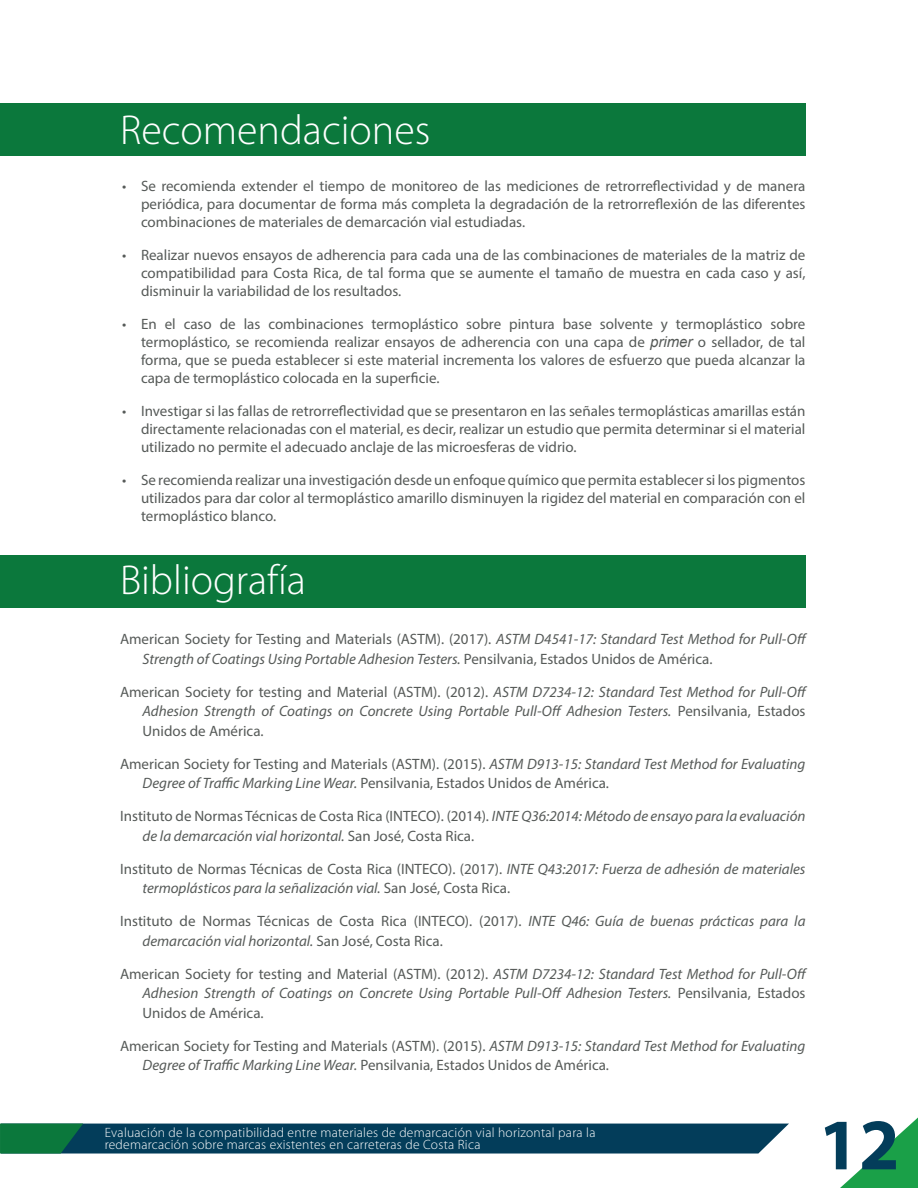
<style>
.page{position:relative;width:918px;height:1188px;background:#fff}
.page>*{position:absolute;margin:0;border:0;box-sizing:border-box;transform-origin:0 0}
.t1{font:700 73.05px "Myriad Pro";color:#033d5a}
.t2{font:300 42px "Myriad Pro";color:#fff}
.t3{font:15px/18px "Myriad Pro";color:#565a58;text-align:justify}
.t4{font:italic 15px/19.5px "Myriad Pro";color:#565a58}
.t5{font:300 13.5px/12px "Myriad Pro";letter-spacing:.02em;color:#fff}
.s1{font-family:"Arial";font-style:italic}
.s2{font-style:normal}
.s3{font-style:italic}
</style>
<div class="page">
<svg style="left:840px;top:1118px;width:78px;height:70px"></svg>
<svg style="left:0;top:1124px;width:789px;height:30px;background:#0c495d"></svg>
<div style="left:0;top:104px;width:806px;height:52px;background:#0b783c"></div>
<div style="left:0;top:555px;width:806px;height:53px;background:#0b783c"></div>
<h2 class="t2" style="left:120px;top:107px;width:312px">Recomendaciones</h2>
<p class="t3" style="left:141px;top:177px;width:666px;text-indent:-19px">• Se recomienda extender el tiempo de monitoreo de las mediciones de retrorreflectividad y de manera periódica, para documentar de forma más completa la degradación de la retrorreflexión de las diferentes combinaciones de materiales de demarcación vial estudiadas.</p>
<p class="t3" style="left:141px;top:246px;width:666px;text-indent:-19px">• Realizar nuevos ensayos de adherencia para cada una de las combinaciones de materiales de la matriz de compatibilidad para Costa Rica, de tal forma que se aumente el tamaño de muestra en cada caso y así, disminuir la variabilidad de los resultados.</p>
<p class="t3" style="left:141px;top:315px;width:666px;text-indent:-19px">• En el caso de las combinaciones termoplástico sobre pintura base solvente y termoplástico sobre termoplástico, se recomienda realizar ensayos de adherencia con una capa de <span class="s1">primer</span> o sellador, de tal forma, que se pueda establecer si este material incrementa los valores de esfuerzo que pueda alcanzar la capa de termoplástico colocada en la superficie.</p>
<p class="t3" style="left:141px;top:402px;width:666px;text-indent:-19px">• Investigar si las fallas de retrorreflectividad que se presentaron en las señales termoplásticas amarillas están directamente relacionadas con el material, es decir, realizar un estudio que permita determinar si el material utilizado no permite el adecuado anclaje de las microesferas de vidrio.</p>
<p class="t3" style="left:141px;top:471px;width:666px;text-indent:-19px">• Se recomienda realizar una investigación desde un enfoque químico que permita establecer si los pigmentos utilizados para dar color al termoplástico amarillo disminuyen la rigidez del material en comparación con el termoplástico blanco.</p>
<h2 class="t2" style="left:120px;top:557px;width:188px">Bibliografía</h2>
<p class="t4" style="left:143px;top:629px;width:666px;text-indent:-22px"><span class="s2">American Society for Testing and Materials (ASTM). (2017).</span> ASTM D4541-17: Standard Test Method for Pull-Off<br>Strength of Coatings Using Portable Adhesion Testers. <span class="s2">Pensilvania, Estados Unidos de América.</span></p>
<p class="t4" style="left:143px;top:682px;width:666px;text-align:justify;text-indent:-22px"><span class="s2">American Society for testing and Material (ASTM). (2012).</span> ASTM D7234-12: Standard Test Method for Pull-Off Adhesion Strength of Coatings on Concrete Using Portable Pull-Off Adhesion Testers. <span class="s2">Pensilvania, Estados Unidos de América.</span></p>
<p class="t3" style="left:143px;top:754px;width:664px;line-height:19.5px;text-indent:-22px">American Society for Testing and Materials (ASTM). (2015). <span class="s3">ASTM D913-15: Standard Test Method for Evaluating<br>Degree of Traffic Marking Line Wear.</span> Pensilvania, Estados Unidos de América.</p>
<p class="t4" style="left:143px;top:806px;width:665px;text-indent:-22px"><span class="s2">Instituto de Normas Técnicas de Costa Rica (INTECO). (2014).</span> INTE Q36:2014: Método de ensayo para la evaluación de la demarcación vial horizontal. <span class="s2">San José, Costa Rica.</span></p>
<p class="t4" style="left:143px;top:859px;width:665px;text-indent:-22px"><span class="s2">Instituto de Normas Técnicas de Costa Rica (INTECO). (2017).</span> INTE Q43:2017: Fuerza de adhesión de materiales termoplásticos para la señalización vial. <span class="s2">San José, Costa Rica.</span></p>
<p class="t3" style="left:143px;top:911px;width:665px;line-height:19.5px;text-indent:-23px">Instituto de Normas Técnicas de Costa Rica (INTECO). (2017). <span class="s3">INTE Q46: Guía de buenas prácticas para la demarcación vial horizontal.</span> San José, Costa Rica.</p>
<p class="t4" style="left:143px;top:964px;width:666px;text-align:justify;text-indent:-22px"><span class="s2">American Society for testing and Material (ASTM). (2012).</span> ASTM D7234-12: Standard Test Method for Pull-Off Adhesion Strength of Coatings on Concrete Using Portable Pull-Off Adhesion Testers. <span class="s2">Pensilvania, Estados Unidos de América.</span></p>
<p class="t3" style="left:143px;top:1036px;width:664px;line-height:19.5px;text-indent:-22px">American Society for Testing and Materials (ASTM). (2015). <span class="s3">ASTM D913-15: Standard Test Method for Evaluating<br>Degree of Traffic Marking Line Wear.</span> Pensilvania, Estados Unidos de América.</p>
<p class="t5" style="left:105px;top:1126px;width:492px">Evaluación de la compatibilidad entre materiales de demarcación vial horizontal para la redemarcación sobre marcas existentes en carreteras de Costa Rica</p>
<h1 class="t1" style="left:819px;top:1097px;width:83px">12</h1>
</div>
